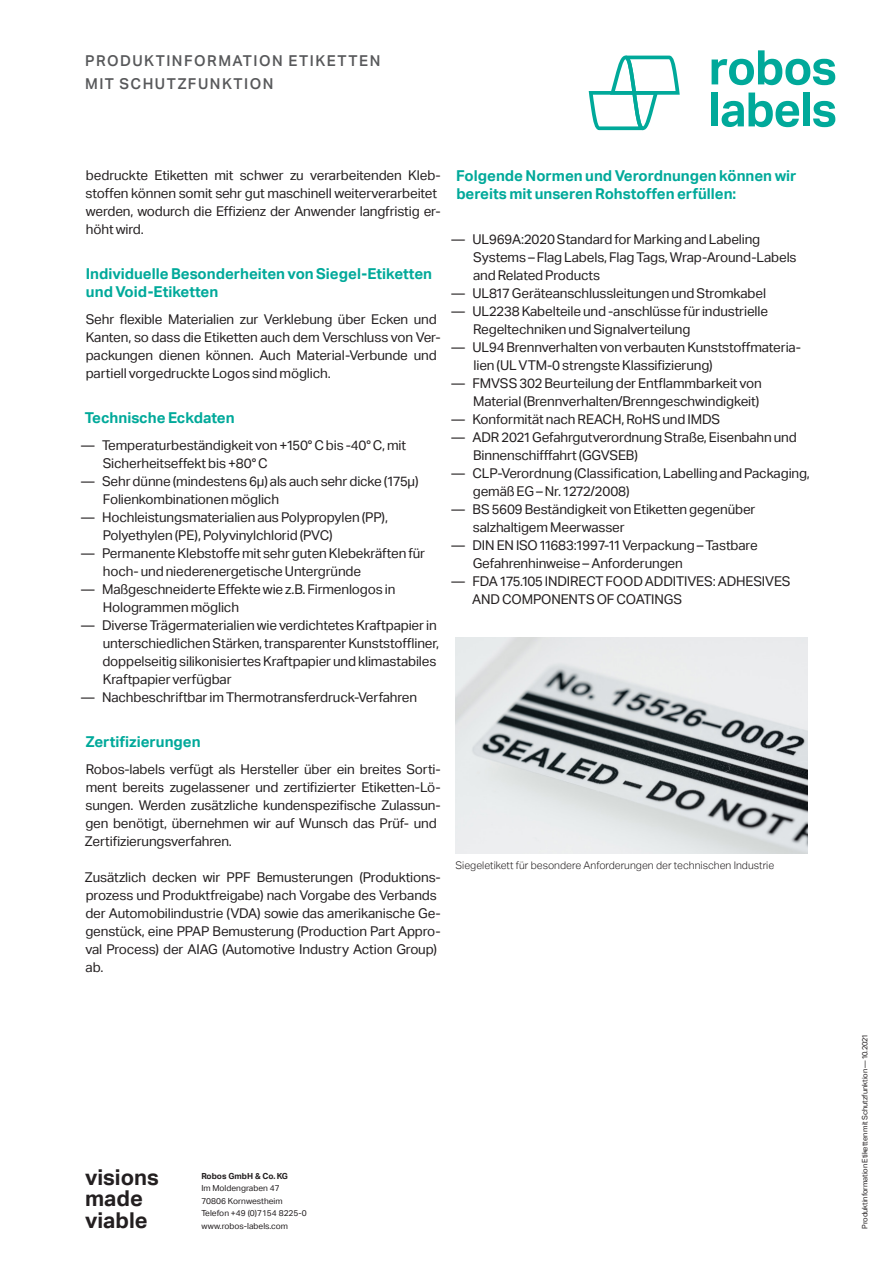
<style>
.page{position:relative;width:893px;height:1263px;background:#fff}
.page>*{position:absolute;margin:0;border:0;box-sizing:border-box;transform-origin:0 0}
.t1{font:700 21.9px/21.9px "Aktiv Grotesk";color:#231f20}
.t2{font:700 15px/18px "Aktiv Grotesk";color:#00a99a}
.t3{font:500 15px/22.5px "Aktiv Grotesk";letter-spacing:.1em;color:#57585a}
.t4{font:13.5px/18px "Aktiv Grotesk";letter-spacing:-.01em;color:#231f20}
.t5{font:300 10.5px "Aktiv Grotesk";color:#231f20}
.t6{font:8.4px/12.6px "Aktiv Grotesk";color:#231f20}
.t7{font:700 8.4px "Aktiv Grotesk";color:#231f20}
.t8{font:7.5px "Aktiv Grotesk";letter-spacing:-.01em;color:#231f20}
</style>
<div class="page">
<svg style="left:589px;top:56px;width:91px;height:74px"></svg>
<svg style="left:712px;top:50px;width:123px;height:35px"></svg>
<div style="left:712px;top:93px;width:6px;height:33px;background:#00a99a"></div>
<svg style="left:722px;top:93px;width:77px;height:34px"></svg>
<div style="left:803px;top:93px;width:7px;height:33px;background:#00a99a"></div>
<svg style="left:813px;top:101px;width:22px;height:26px"></svg>
<img style="left:455px;top:637px;width:353px;height:216px">
<p class="t3" style="left:85px;top:50px;width:297px">PRODUKTINFORMATION ETIKETTEN<br>MIT SCHUTZFUNKTION</p>
<p class="t4" style="left:85px;top:166px;width:357px">bedruckte Etiketten mit schwer zu verarbeitenden Kleb&shy;stoffen können somit sehr gut maschinell weiterverarbeitet werden, wodurch die Effizienz der Anwender langfristig er&shy;höht wird.</p>
<p class="t2" style="left:86px;top:265px;width:348px">Individuelle Besonderheiten von Siegel-Etiketten und Void-Etiketten</p>
<p class="t4" style="left:86px;top:310px;width:357px">Sehr flexible Materialien zur Verklebung über Ecken und Kanten, so dass die Etiketten auch dem Verschluss von Ver&shy;packungen dienen können. Auch Material-Verbunde und partiell vorgedruckte Logos sind möglich.</p>
<p class="t2" style="left:85px;top:409px;width:151px">Technische Eckdaten</p>
<p class="t4" style="left:103px;top:436px;width:305px;text-indent:-22px">— Temperaturbeständigkeit von +150° C bis -40° C, mit<br>Sicherheitseffekt bis +80° C</p>
<p class="t4" style="left:103px;top:472px;width:317px;text-indent:-22px">— Sehr dünne (mindestens 6µ) als auch sehr dicke (175µ)<br>Folienkombinationen möglich</p>
<p class="t4" style="left:103px;top:508px;width:287px;text-indent:-22px">— Hochleistungsmaterialien aus Polypropylen (PP),<br>Polyethylen (PE), Polyvinylchlorid (PVC)</p>
<p class="t4" style="left:103px;top:544px;width:324px;text-indent:-22px">— Permanente Klebstoffe mit sehr guten Klebekräften für hoch- und niederenergetische Untergründe</p>
<p class="t4" style="left:103px;top:580px;width:294px;text-indent:-22px">— Maßgeschneiderte Effekte wie z.B. Firmenlogos in<br>Hologrammen möglich</p>
<p class="t4" style="left:102px;top:616px;width:338px;text-indent:-21px">— Diverse Trägermaterialien wie verdichtetes Kraftpapier in unterschiedlichen Stärken, transparenter Kunststoffliner, doppelseitig silikonisiertes Kraftpapier und klimastabiles Kraftpapier verfügbar</p>
<p class="t4" style="left:81px;top:688px;width:338px">— Nachbeschriftbar im Thermotransferdruck-Verfahren</p>
<p class="t2" style="left:86px;top:733px;width:116px">Zertifizierungen</p>
<p class="t4" style="left:85px;top:760px;width:357px">Robos-labels verfügt als Hersteller über ein breites Sorti&shy;ment bereits zugelassener und zertifizierter Etiketten-Lö&shy;sungen. Werden zusätzliche kundenspezifische Zulassun&shy;gen benötigt, übernehmen wir auf Wunsch das Prüf- und Zertifizierungsverfahren.</p>
<p class="t4" style="left:85px;top:868px;width:357px">Zusätzlich decken wir PPF Bemusterungen (Produktions&shy;prozess und Produktfreigabe) nach Vorgabe des Verbands der Automobilindustrie (VDA) sowie das amerikanische Ge&shy;genstück, eine PPAP Bemusterung (Production Part Appro&shy;val Process) der AIAG (Automotive Industry Action Group) ab.</p>
<p class="t2" style="left:456px;top:167px;width:342px">Folgende Normen und Verordnungen können wir bereits mit unseren Rohstoffen erfüllen:</p>
<p class="t4" style="left:473px;top:230px;width:325px;text-indent:-21px">— UL969A:2020 Standard for Marking and Labeling<br>Systems – Flag Labels, Flag Tags, Wrap-Around-Labels and Related Products</p>
<p class="t4" style="left:452px;top:284px;width:316px">— UL817 Geräteanschlussleitungen und Stromkabel</p>
<p class="t4" style="left:473px;top:302px;width:296px;text-indent:-22px">— UL2238 Kabelteile und -anschlüsse für industrielle<br>Regeltechniken und Signalverteilung</p>
<p class="t4" style="left:474px;top:338px;width:329px;text-indent:-22px">— UL94 Brennverhalten von verbauten Kunststoffmateria&shy;lien (UL VTM-0 strengste Klassifizierung)</p>
<p class="t4" style="left:452px;top:374px;width:312px;text-align:right">— FMVSS 302 Beurteilung der Entflammbarkeit von<br>Material (Brennverhalten/Brenngeschwindigkeit)</p>
<p class="t4" style="left:452px;top:410px;width:270px">— Konformität nach REACH, RoHS und IMDS</p>
<p class="t4" style="left:473px;top:428px;width:325px;text-indent:-22px">— ADR 2021 Gefahrgutverordnung Straße, Eisenbahn und<br>Binnenschifffahrt (GGVSEB)</p>
<p class="t4" style="left:473px;top:464px;width:339px;text-indent:-21px">— CLP-Verordnung (Classification, Labelling and Packaging, gemäß EG – Nr. 1272/2008)</p>
<p class="t4" style="left:473px;top:500px;width:284px;text-indent:-21px">— BS 5609 Beständigkeit von Etiketten gegenüber salzhaltigem Meerwasser</p>
<p class="t4" style="left:473px;top:536px;width:286px;text-indent:-21px">— DIN EN ISO 11683:1997-11 Verpackung – Tastbare<br>Gefahrenhinweise – Anforderungen</p>
<p class="t4" style="left:472px;top:572px;width:320px;text-indent:-21px">— FDA 175.105 INDIRECT FOOD ADDITIVES: ADHESIVES<br>AND COMPONENTS OF COATINGS</p>
<p class="t5" style="left:455px;top:860px;width:320px">Siegeletikett für besondere Anforderungen der technischen Industrie</p>
<h1 class="t1" style="left:85px;top:1166px;width:75px">visions made viable</h1>
<p class="t7" style="left:201px;top:1171px;width:88px">Robos GmbH &amp; Co. KG</p>
<p class="t6" style="left:201px;top:1182px;width:107px">Im Moldengraben 47<br>70806 Kornwestheim<br>Telefon +49 (0)7154 8225-0 www.robos-labels.com</p>
<p class="t8" style="left:860px;top:1229px;width:196px;rotate:-90deg">Produktinformation Etiketten mit Schutzfunktion — 10.2021</p>
</div>
